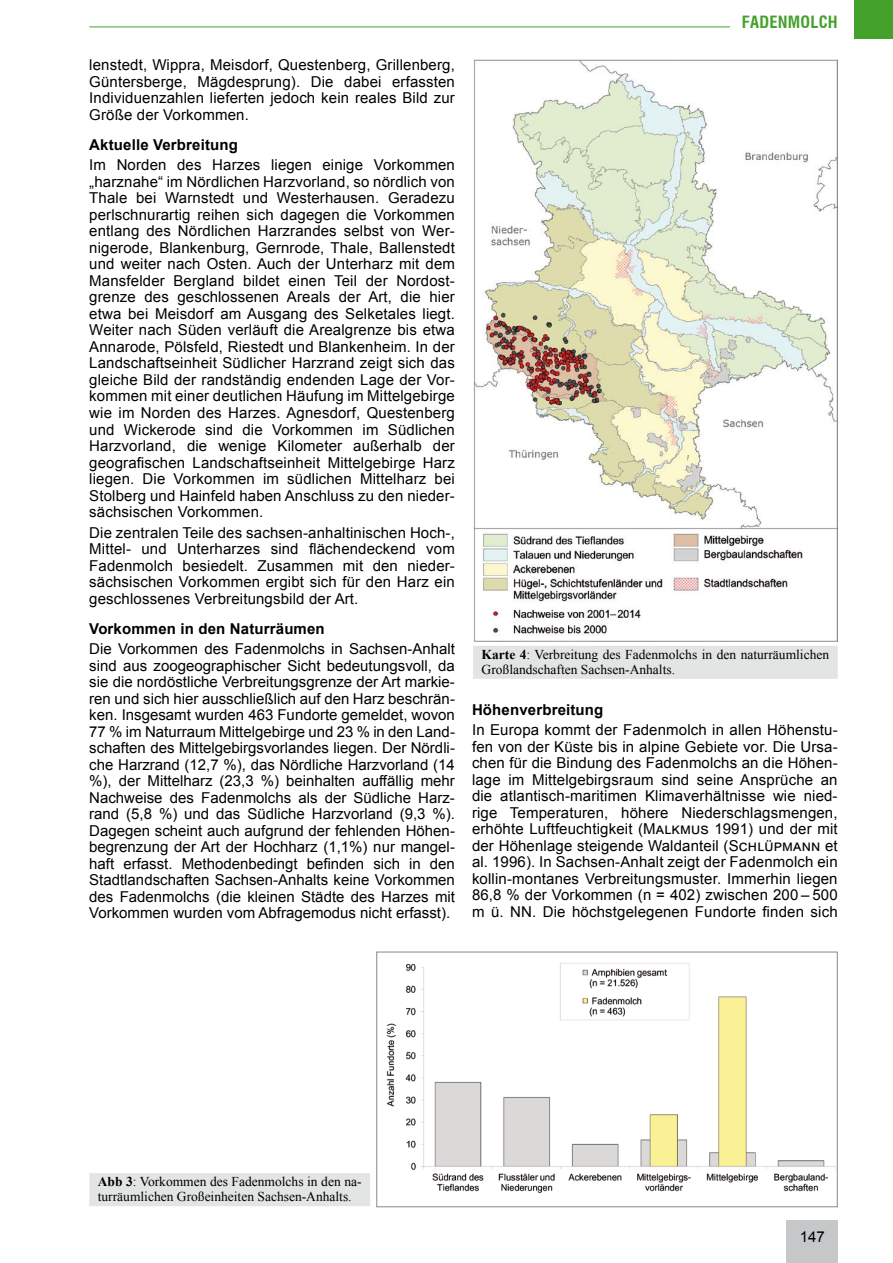
<style>
.page{position:relative;width:893px;height:1263px;background:#fff}
.page>*{position:absolute;margin:0;border:0;box-sizing:border-box;transform-origin:0 0}
.t1{font:700 condensed 16.5px "Swiss 721 BT";letter-spacing:.015em;color:#44a12b}
.t2{font:15px/16.5px "Arial";letter-spacing:.01em;color:#000;text-align:justify}
.t3{font:700 15px "Arial";letter-spacing:.01em;color:#000}
.t4{font:13.5px/15px "Times New Roman";color:#000}
.s1{font-weight:700}
</style>
<div class="page">
<div style="left:855px;top:0;width:38px;height:38px;background:#44a12b"></div>
<hr style="left:89px;top:27px;width:641px;height:1px;background:#44a12b">
<div style="left:787px;top:1220px;width:51px;height:43px;background:#c6c7c8"></div>
<div style="left:473px;top:646px;width:365px;height:33px;background:#e3e4e4"></div>
<img style="left:473px;top:60px;width:364px;height:581px">
<img style="left:386px;top:963px;width:450px;height:231px">
<div style="left:376px;top:952px;width:462px;height:255px;border:1px solid #87888a"></div>
<div style="left:89px;top:1173px;width:281px;height:33px;background:#e3e4e4"></div>
<p class="t1" style="left:742px;top:12px;width:97px">FADENMOLCH</p>
<p class="t2" style="left:89px;top:57px;width:367px">lenstedt, Wippra, Meisdorf, Questenberg, Grillenberg, Güntersberge, Mägdesprung). Die dabei erfassten Individuenzahlen lieferten jedoch kein reales Bild zur Größe der Vorkommen.</p>
<p class="t3" style="left:89px;top:134px;width:150px">Aktuelle Verbreitung</p>
<p class="t2" style="left:89px;top:157px;width:367px">Im Norden des Harzes liegen einige Vorkommen „harznahe“ im Nördlichen Harzvorland, so nördlich von Thale bei Warnstedt und Westerhausen. Geradezu perlschnurartig reihen sich dagegen die Vorkommen entlang des Nördlichen Harzrandes selbst von Wer&shy;nigerode, Blankenburg, Gernrode, Thale, Ballenstedt und weiter nach Osten. Auch der Unterharz mit dem Mansfelder Bergland bildet einen Teil der Nordost&shy;grenze des geschlossenen Areals der Art, die hier etwa bei Meisdorf am Ausgang des Selketales liegt.<br>Weiter nach Süden verläuft die Arealgrenze bis etwa Annarode, Pölsfeld, Riestedt und Blankenheim. In der Landschaftseinheit Südlicher Harzrand zeigt sich das gleiche Bild der randständig endenden Lage der Vor&shy;kommen mit einer deutlichen Häufung im Mittelgebirge wie im Norden des Harzes. Agnesdorf, Questenberg und Wickerode sind die Vorkommen im Südlichen Harzvorland, die wenige Kilometer außerhalb der geografischen Landschaftseinheit Mittelgebirge Harz liegen. Die Vorkommen im südlichen Mittelharz bei Stolberg und Hainfeld haben Anschluss zu den nieder&shy;sächsischen Vorkommen.</p>
<p class="t2" style="left:89px;top:524px;width:367px">Die zentralen Teile des sachsen-anhaltinischen Hoch-, Mittel- und Unterharzes sind flächendeckend vom Fadenmolch besiedelt. Zusammen mit den nieder&shy;sächsischen Vorkommen ergibt sich für den Harz ein geschlossenes Verbreitungsbild der Art.</p>
<p class="t3" style="left:89px;top:618px;width:237px">Vorkommen in den Naturräumen</p>
<p class="t2" style="left:89px;top:641px;width:367px">Die Vorkommen des Fadenmolchs in Sachsen-Anhalt sind aus zoogeographischer Sicht bedeutungsvoll, da sie die nordöstliche Verbreitungsgrenze der Art markie&shy;ren und sich hier ausschließlich auf den Harz beschrän&shy;ken. Insgesamt wurden 463 Fundorte gemeldet, wovon 77 % im Naturraum Mittelgebirge und 23 % in den Land&shy;schaften des Mittelgebirgsvorlandes liegen. Der Nördli&shy;che Harzrand (12,7 %), das Nördliche Harzvorland (14 %), der Mittelharz (23,3 %) beinhalten auffällig mehr Nachweise des Fadenmolchs als der Südliche Harz&shy;rand (5,8 %) und das Südliche Harzvorland (9,3 %).<br>Dagegen scheint auch aufgrund der fehlenden Höhen&shy;begrenzung der Art der Hochharz (1,1%) nur mangel&shy;haft erfasst. Methodenbedingt befinden sich in den Stadtlandschaften Sachsen-Anhalts keine Vorkommen des Fadenmolchs (die kleinen Städte des Harzes mit Vorkommen wurden vom Abfragemodus nicht erfasst).</p>
<p class="t4" style="left:482px;top:646px;width:349px"><span class="s1">Karte 4</span>: Verbreitung des Fadenmolchs in den naturräumlichen<br>Großlandschaften Sachsen-Anhalts.</p>
<p class="t3" style="left:472px;top:699px;width:133px">Höhenverbreitung</p>
<p class="t2" style="left:472px;top:722px;width:367px">In Europa kommt der Fadenmolch in allen Höhenstu&shy;fen von der Küste bis in alpine Gebiete vor. Die Ursa&shy;chen für die Bindung des Fadenmolchs an die Höhen&shy;lage im Mittelgebirgsraum sind seine Ansprüche an die atlantisch-maritimen Klimaverhältnisse wie nied&shy;rige Temperaturen, höhere Niederschlagsmengen, erhöhte Luftfeuchtigkeit (Malkmus 1991) und der mit der Höhenlage steigende Waldanteil (Schlüpmann et al. 1996). In Sachsen-Anhalt zeigt der Fadenmolch ein kollin-montanes Verbreitungsmuster. Immerhin liegen 86,8 % der Vorkommen (n = 402) zwischen 200 – 500 m ü. NN. Die höchstgelegenen Fundorte finden sich</p>
<p class="t4" style="left:98px;top:1174px;width:265px"><span class="s1">Abb 3</span>: Vorkommen des Fadenmolchs in den na&shy;turräumlichen Großeinheiten Sachsen-Anhalts.</p>
<p class="t2" style="left:800px;top:1228px;width:27px">147</p>
</div>
